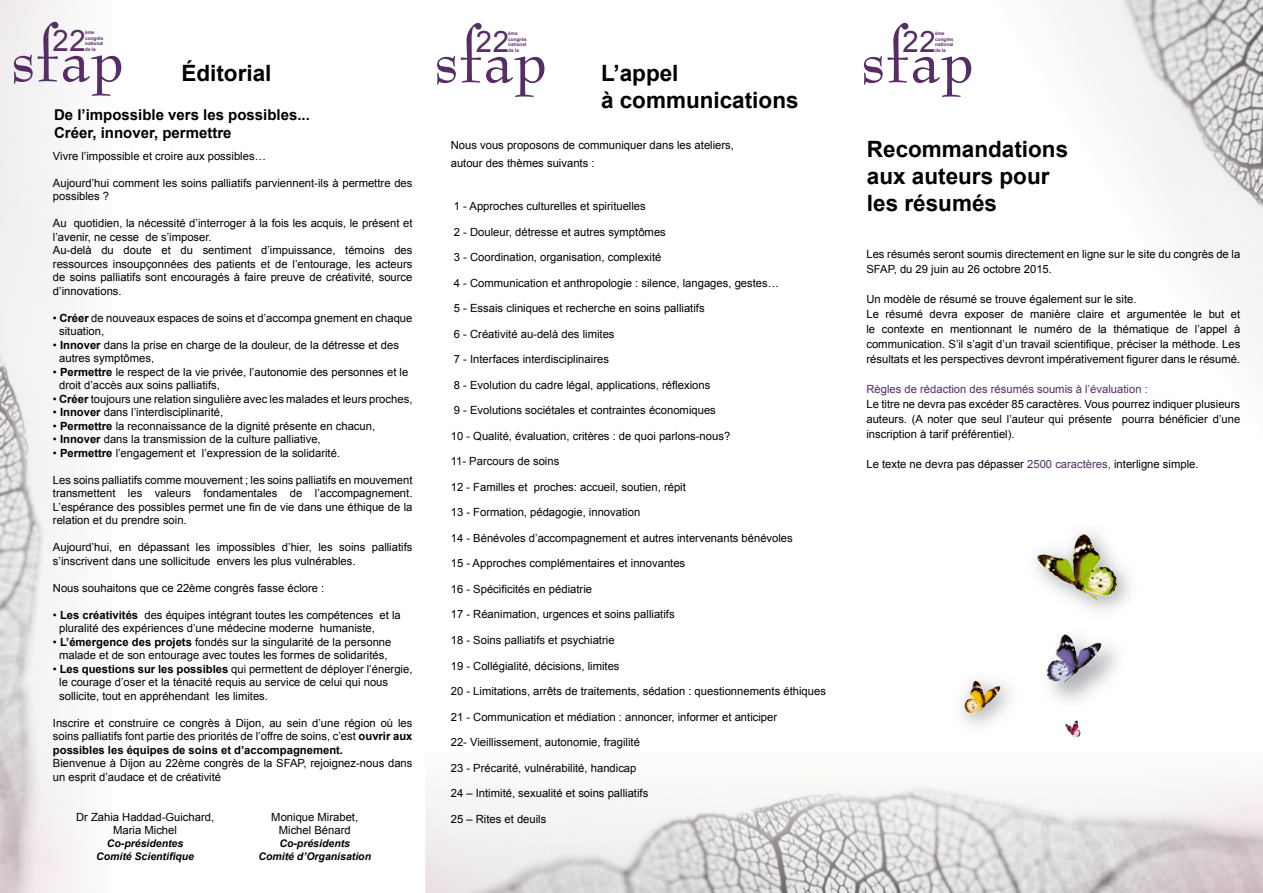
<style>
.page{position:relative;width:1263px;height:893px;background:#fff}
.page>*{position:absolute;margin:0;border:0;box-sizing:border-box;transform-origin:0 0}
.t1{font:29.55px "Arial";color:#562e65}
.t2{font:700 22.5px/27px "Arial";color:#000}
.t3{font:700 15px/18px "Arial";color:#000}
.t4{font:11.25px/13.5px "Arial";color:#000}
.t5{font:11.25px "Arial";color:#562e65}
.t6{font:italic 700 10.5px/12.6px "Arial";color:#000;text-align:center}
.t7{font:700 4.8px/5.7px "Arial";color:#562e65;text-align:justify}
.s1{font-weight:700}
.s2{color:#562e65}
</style>
<div class="page">
<img style="left:0;top:169px;width:89px;height:724px">
<img style="left:31px;top:410px;width:74px;height:329px">
<img style="left:0;top:532px;width:44px;height:361px">
<img style="left:69px;top:732px;width:36px;height:161px">
<img style="left:425px;top:787px;width:732px;height:106px">
<img style="left:1076px;top:0;width:187px;height:309px">
<svg style="left:864px;top:23px;width:107px;height:74px"></svg>
<svg style="left:437px;top:23px;width:107px;height:74px"></svg>
<svg style="left:14px;top:22px;width:107px;height:74px"></svg>
<img style="left:1046px;top:634px;width:55px;height:49px">
<img style="left:961px;top:680px;width:49px;height:46px">
<img style="left:964px;top:681px;width:36px;height:34px">
<img style="left:1037px;top:534px;width:80px;height:66px">
<img style="left:1065px;top:720px;width:15px;height:18px">
<h1 class="t1" style="left:53px;top:21px;width:35px">22</h1>
<p class="t7" style="left:85px;top:30px;width:11px">ème</p>
<p class="t7" style="left:85px;top:35px;width:20px">congrès national de la</p>
<h2 class="t2" style="left:181px;top:60px;width:92px">Éditorial</h2>
<h3 class="t3" style="left:54px;top:106px;width:257px">De l’impossible vers les possibles...<br>Créer, innover, permettre</h3>
<p class="t4" style="left:53px;top:149px;width:214px">Vivre l’impossible et croire aux possibles…</p>
<p class="t4" style="left:53px;top:176px;width:361px">Aujourd’hui comment les soins palliatifs parviennent-ils à permettre des possibles ?</p>
<p class="t4" style="left:53px;top:217px;width:361px">Au quotidien, la nécessité d’interroger à la fois les acquis, le présent et l’avenir, ne cesse de s’imposer.<br>Au-delà du doute et du sentiment d’impuissance, témoins des ressources insoupçonnées des patients et de l’entourage, les acteurs de soins palliatifs sont encouragés à faire preuve de créativité, source d’innovations.</p>
<p class="t4" style="left:59px;top:311px;width:355px;text-indent:-6px">• <span class="s1">Créer</span> de nouveaux espaces de soins et d’accompa gnement en chaque situation,</p>
<p class="t4" style="left:59px;top:338px;width:341px;text-indent:-6px">• <span class="s1">Innover</span> dans la prise en charge de la douleur, de la détresse et des autres symptômes,</p>
<p class="t4" style="left:59px;top:365px;width:351px;text-indent:-6px">• <span class="s1">Permettre</span> le respect de la vie privée, l’autonomie des personnes et le droit d’accès aux soins palliatifs,</p>
<p class="t4" style="left:53px;top:392px;width:361px">• <span class="s1">Créer</span> toujours une relation singulière avec les malades et leurs proches,</p>
<p class="t4" style="left:53px;top:406px;width:172px">• <span class="s1">Innover</span> dans l’interdisciplinarité,</p>
<p class="t4" style="left:53px;top:419px;width:324px">• <span class="s1">Permettre</span> la reconnaissance de la dignité présente en chacun,</p>
<p class="t4" style="left:53px;top:433px;width:269px">• <span class="s1">Innover</span> dans la transmission de la culture palliative,</p>
<p class="t4" style="left:53px;top:446px;width:289px">• <span class="s1">Permettre</span> l’engagement et l’expression de la solidarité.</p>
<p class="t4" style="left:53px;top:473px;width:361px;text-align:justify">Les soins palliatifs comme mouvement ; les soins palliatifs en mouvement transmettent les valeurs fondamentales de l’accompagnement.<br>L’espérance des possibles permet une fin de vie dans une éthique de la relation et du prendre soin.</p>
<p class="t4" style="left:53px;top:541px;width:361px">Aujourd’hui, en dépassant les impossibles d’hier, les soins palliatifs s’inscrivent dans une sollicitude envers les plus vulnérables.</p>
<p class="t4" style="left:53px;top:581px;width:273px">Nous souhaitons que ce 22ème congrès fasse éclore :</p>
<p class="t4" style="left:59px;top:608px;width:343px;text-indent:-6px">• <span class="s1">Les créativités</span> des équipes intégrant toutes les compétences et la pluralité des expériences d’une médecine moderne humaniste,</p>
<p class="t4" style="left:53px;top:635px;width:340px;text-align:center">• <span class="s1">L’émergence des projets</span> fondés sur la singularité de la personne malade et de son entourage avec toutes les formes de solidarités,</p>
<p class="t4" style="left:59px;top:662px;width:355px;text-indent:-6px">• <span class="s1">Les questions sur les possibles</span> qui permettent de déployer l’énergie, le courage d’oser et la ténacité requis au service de celui qui nous sollicite, tout en appréhendant les limites.</p>
<p class="t4" style="left:53px;top:716px;width:361px;text-align:justify">Inscrire et construire ce congrès à Dijon, au sein d’une région où les soins palliatifs font partie des priorités de l’offre de soins, c’est <span class="s1">ouvrir aux possibles les équipes de soins et d’accompagnement.</span></p>
<p class="t4" style="left:53px;top:757px;width:361px">Bienvenue à Dijon au 22ème congrès de la SFAP, rejoignez-nous dans un esprit d’audace et de créativité</p>
<p class="t4" style="left:76px;top:810px;width:140px;text-align:center">Dr Zahia Haddad-Guichard,<br>Maria Michel</p>
<p class="t6" style="left:96px;top:837px;width:100px">Co-présidentes<br>Comité Scientifique</p>
<p class="t4" style="left:271px;top:810px;width:88px;text-align:center">Monique Mirabet,<br>Michel Bénard</p>
<p class="t6" style="left:258px;top:837px;width:114px">Co-présidents<br>Comité d’Organisation</p>
<h1 class="t1" style="left:476px;top:22px;width:35px">22</h1>
<p class="t7" style="left:508px;top:31px;width:11px">ème</p>
<p class="t7" style="left:508px;top:36px;width:20px">congrès national de la</p>
<h2 class="t2" style="left:601px;top:60px;width:199px">L’appel<br>à communications</h2>
<p class="t4" style="left:451px;top:136px;width:285px;line-height:18px">Nous vous proposons de communiquer dans les ateliers, autour des thèmes suivants :</p>
<p class="t4" style="left:454px;top:200px;width:193px">1 - Approches culturelles et spirituelles</p>
<p class="t4" style="left:454px;top:225px;width:213px">2 - Douleur, détresse et autres symptômes</p>
<p class="t4" style="left:454px;top:251px;width:209px">3 - Coordination, organisation, complexité</p>
<p class="t4" style="left:454px;top:276px;width:327px">4 - Communication et anthropologie : silence, langages, gestes…</p>
<p class="t4" style="left:454px;top:302px;width:252px">5 - Essais cliniques et recherche en soins palliatifs</p>
<p class="t4" style="left:454px;top:327px;width:162px">6 - Créativité au-delà des limites</p>
<p class="t4" style="left:454px;top:353px;width:157px">7 - Interfaces interdisciplinaires</p>
<p class="t4" style="left:454px;top:378px;width:258px">8 - Evolution du cadre légal, applications, réflexions</p>
<p class="t4" style="left:454px;top:404px;width:263px">9 - Evolutions sociétales et contraintes économiques</p>
<p class="t4" style="left:451px;top:429px;width:281px">10 - Qualité, évaluation, critères : de quoi parlons-nous?</p>
<p class="t4" style="left:451px;top:455px;width:110px">11- Parcours de soins</p>
<p class="t4" style="left:451px;top:480px;width:237px">12 - Familles et proches: accueil, soutien, répit</p>
<p class="t4" style="left:451px;top:506px;width:191px">13 - Formation, pédagogie, innovation</p>
<p class="t4" style="left:451px;top:531px;width:344px">14 - Bénévoles d’accompagnement et autres intervenants bénévoles</p>
<p class="t4" style="left:451px;top:557px;width:236px">15 - Approches complémentaires et innovantes</p>
<p class="t4" style="left:451px;top:582px;width:143px">16 - Spécificités en pédiatrie</p>
<p class="t4" style="left:451px;top:608px;width:225px">17 - Réanimation, urgences et soins palliatifs</p>
<p class="t4" style="left:451px;top:633px;width:165px">18 - Soins palliatifs et psychiatrie</p>
<p class="t4" style="left:451px;top:659px;width:170px">19 - Collégialité, décisions, limites</p>
<p class="t4" style="left:451px;top:684px;width:377px">20 - Limitations, arrêts de traitements, sédation : questionnements éthiques</p>
<p class="t4" style="left:451px;top:710px;width:328px">21 - Communication et médiation : annoncer, informer et anticiper</p>
<p class="t4" style="left:451px;top:735px;width:191px">22- Vieillissement, autonomie, fragilité</p>
<p class="t4" style="left:451px;top:761px;width:187px">23 - Précarité, vulnérabilité, handicap</p>
<p class="t4" style="left:451px;top:786px;width:199px">24 – Intimité, sexualité et soins palliatifs</p>
<p class="t4" style="left:451px;top:812px;width:97px">25 – Rites et deuils</p>
<h1 class="t1" style="left:902px;top:22px;width:35px">22</h1>
<p class="t7" style="left:935px;top:31px;width:11px">ème</p>
<p class="t7" style="left:935px;top:36px;width:20px">congrès national de la</p>
<h2 class="t2" style="left:867px;top:136px;width:203px">Recommandations aux auteurs pour les résumés</h2>
<p class="t4" style="left:866px;top:246px;width:375px;line-height:15px">Les résumés seront soumis directement en ligne sur le site du congrès de la<br>SFAP, du 29 juin au 26 octobre 2015.</p>
<p class="t4" style="left:866px;top:291px;width:375px;line-height:15px">Un modèle de résumé se trouve également sur le site.<br>Le résumé devra exposer de manière claire et argumentée le but et le contexte en mentionnant le numéro de la thématique de l’appel à communication. S’il s’agit d’un travail scientifique, préciser la méthode. Les résultats et les perspectives devront impérativement figurer dans le résumé.</p>
<p class="t5" style="left:866px;top:381px;width:283px">Règles de rédaction des résumés soumis à l’évaluation :</p>
<p class="t4" style="left:866px;top:396px;width:375px;line-height:15px;text-align:justify">Le titre ne devra pas excéder 85 caractères. Vous pourrez indiquer plusieurs auteurs. (A noter que seul l’auteur qui présente pourra bénéficier d’une inscription à tarif préférentiel).</p>
<p class="t4" style="left:866px;top:457px;width:334px">Le texte ne devra pas dépasser <span class="s2">2500 caractères,</span> interligne simple.</p>
</div>
